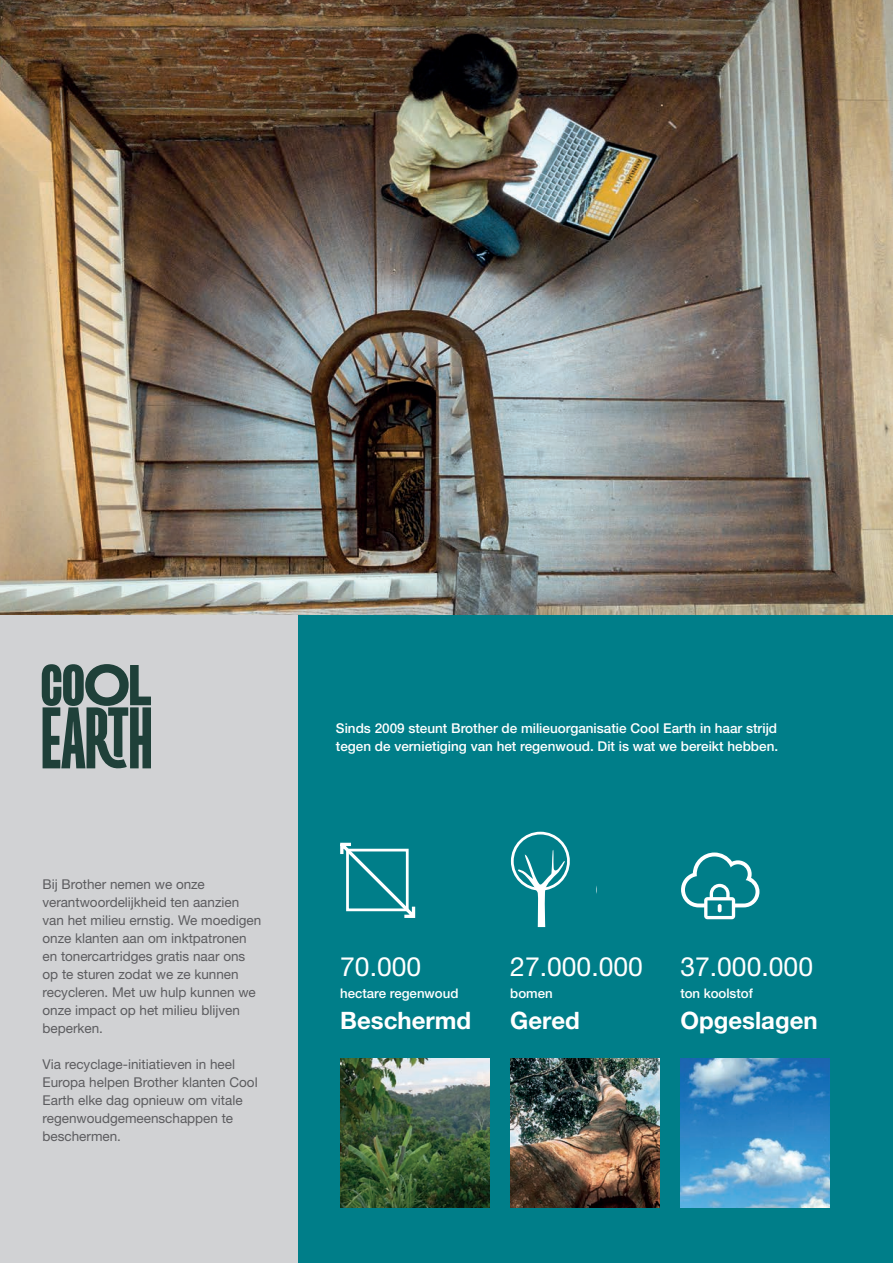
<style>
.page{position:relative;width:893px;height:1263px;background:#fff}
.page>*{position:absolute;margin:0;border:0;box-sizing:border-box;transform-origin:0 0}
.t1{font:26.55px "Helvetica Neue LTW1 G";color:#fff}
.t2{font:700 24px "Helvetica Neue LTW1 G";color:#fff}
.t3{font:13.5px/18px "Helvetica Neue LTW1 G";color:#5c5c5f}
.t4{font:500 13.5px/18px "Helvetica Neue LTW1 G";color:#fff}
.t5{font:500 13.2px "Helvetica Neue LTW1 G";color:#fff}
</style>
<div class="page">
<img style="left:1px;top:0;width:892px;height:615px">
<div style="left:276px;top:615px;width:617px;height:648px;background:#007e89"></div>
<img style="left:340px;top:1058px;width:149px;height:149px">
<img style="left:510px;top:1058px;width:149px;height:149px">
<img style="left:680px;top:1058px;width:149px;height:149px">
<div style="left:0;top:615px;width:298px;height:648px;background:#d1d2d4"></div>
<svg style="left:42px;top:664px;width:109px;height:104px"></svg>
<svg style="left:340px;top:842px;width:76px;height:76px"></svg>
<div style="left:511px;top:832px;width:59px;height:59px;border:3px solid #fff;border-radius:50%"></div>
<svg style="left:515px;top:849px;width:53px;height:78px"></svg>
<svg style="left:681px;top:852px;width:78px;height:67px"></svg>
<img style="left:0;top:0;width:1px;height:615px">
<p class="t3" style="left:43px;top:875px;width:220px">Bij Brother nemen we onze verantwoordelijkheid ten aanzien van het milieu ernstig. We moedigen onze klanten aan om inktpatronen en tonercartridges gratis naar ons op te sturen zodat we ze kunnen recycleren. Met uw hulp kunnen we onze impact op het milieu blijven beperken.</p>
<p class="t3" style="left:43px;top:1055px;width:217px">Via recyclage-initiatieven in heel<br>Europa helpen Brother klanten Cool<br>Earth elke dag opnieuw om vitale regenwoudgemeenschappen te beschermen.</p>
<p class="t4" style="left:336px;top:719px;width:444px">Sinds 2009 steunt Brother de milieuorganisatie Cool Earth in haar strijd tegen de vernietiging van het regenwoud. Dit is wat we bereikt hebben.</p>
<h1 class="t1" style="left:340px;top:950px;width:83px">70.000</h1>
<p class="t5" style="left:340px;top:985px;width:120px">hectare regenwoud</p>
<h2 class="t2" style="left:340px;top:1006px;width:133px">Beschermd</h2>
<h1 class="t1" style="left:510px;top:950px;width:134px">27.000.000</h1>
<h1 class="t1" style="left:680px;top:950px;width:134px">37.000.000</h1>
<p class="t5" style="left:510px;top:985px;width:44px">bomen</p>
<p class="t5" style="left:680px;top:985px;width:74px">ton koolstof</p>
<h2 class="t2" style="left:510px;top:1006px;width:71px">Gered</h2>
<h2 class="t2" style="left:680px;top:1006px;width:139px">Opgeslagen</h2>
</div>
